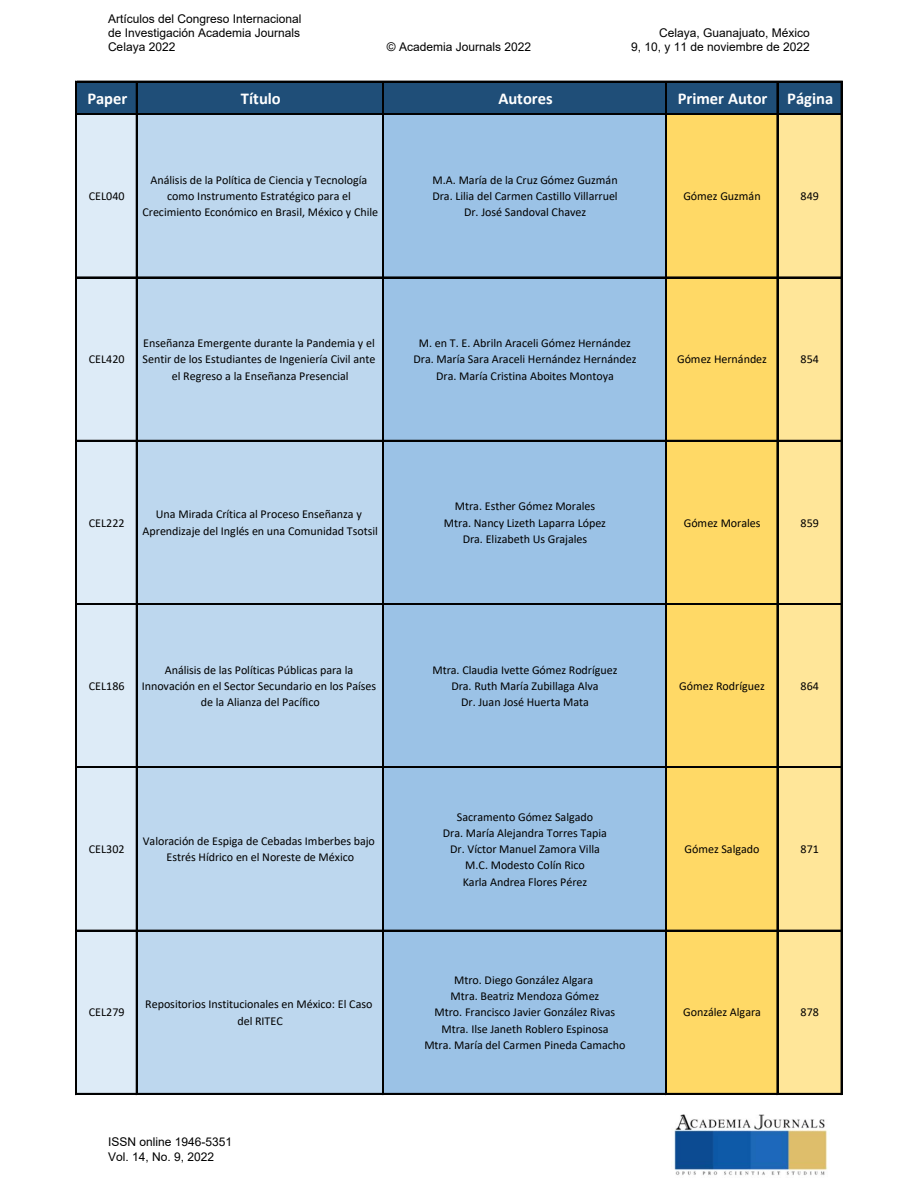
<style>
.page{position:relative;width:918px;height:1188px;background:#fff}
.page>*{position:absolute;margin:0;border:0;box-sizing:border-box;transform-origin:0 0}
.t1{font:700 16.5px "Calibri";color:#fff}
.t2{font:12px/16.2px "Calibri";letter-spacing:-.005em;color:#000;text-align:center}
.t3{font:12px/14.4px "Arial";color:#000;text-align:justify}
</style>
<div class="page">
<img style="left:674px;top:1114px;width:154px;height:61px">
<div style="left:77px;top:82px;width:765px;height:33px;background:#1f4e78"></div>
<hr style="left:75px;top:81px;width:1px;height:34px;background:#000">
<hr style="left:76px;top:81px;width:1px;height:34px;background:#000">
<hr style="left:136px;top:82px;width:2px;height:33px;background:#000">
<hr style="left:383px;top:82px;width:1px;height:33px;background:#000">
<hr style="left:665px;top:83px;width:1px;height:32px;background:#000">
<hr style="left:666px;top:82px;width:1px;height:33px;background:#000">
<hr style="left:777px;top:82px;width:1px;height:33px;background:#000">
<hr style="left:841px;top:82px;width:1px;height:33px;background:#000">
<hr style="left:77px;top:81px;width:765px;height:1px;background:#000">
<div style="left:77px;top:115px;width:60px;height:979px;background:#ddebf7"></div>
<div style="left:137px;top:115px;width:247px;height:979px;background:#bdd7ee"></div>
<div style="left:383px;top:115px;width:284px;height:979px;background:#9bc2e6"></div>
<div style="left:666px;top:115px;width:112px;height:979px;background:#ffd966"></div>
<div style="left:778px;top:115px;width:64px;height:979px;background:#ffe699"></div>
<hr style="left:75px;top:114px;width:1px;height:981px;background:#000">
<hr style="left:76px;top:114px;width:1px;height:981px;background:#000">
<hr style="left:136px;top:115px;width:2px;height:980px;background:#000">
<hr style="left:383px;top:115px;width:1px;height:980px;background:#000">
<hr style="left:665px;top:115px;width:1px;height:980px;background:#000">
<hr style="left:666px;top:115px;width:1px;height:980px;background:#000">
<hr style="left:777px;top:115px;width:1px;height:980px;background:#000">
<hr style="left:841px;top:115px;width:1px;height:980px;background:#000">
<hr style="left:77px;top:113px;width:765px;height:1px;background:#000">
<hr style="left:77px;top:114px;width:765px;height:1px;background:#000">
<hr style="left:77px;top:277px;width:765px;height:1px;background:#000">
<hr style="left:77px;top:440px;width:765px;height:2px;background:#000">
<hr style="left:77px;top:603px;width:765px;height:2px;background:#000">
<hr style="left:77px;top:767px;width:765px;height:1px;background:#000">
<hr style="left:77px;top:930px;width:765px;height:1px;background:#000">
<hr style="left:77px;top:1093px;width:765px;height:2px;background:#000">
<p class="t3" style="left:108px;top:11px;width:195px">Artículos del Congreso Internacional de Investigación Academia Journals Celaya 2022</p>
<p class="t3" style="left:387px;top:40px;width:146px">© Academia Journals 2022</p>
<p class="t3" style="left:631px;top:26px;width:180px;text-align:right">Celaya, Guanajuato, México<br>9, 10, y 11 de noviembre de 2022</p>
<p class="t1" style="left:87px;top:91px;width:41px">Paper</p>
<p class="t1" style="left:241px;top:91px;width:41px">Título</p>
<p class="t1" style="left:498px;top:91px;width:56px">Autores</p>
<p class="t1" style="left:678px;top:91px;width:91px">Primer Autor</p>
<p class="t1" style="left:787px;top:91px;width:47px">Página</p>
<p class="t2" style="left:89px;top:189px;width:37px">CEL040</p>
<p class="t2" style="left:142px;top:173px;width:237px">Análisis de la Política de Ciencia y Tecnología como Instrumento Estratégico para el<br>Crecimiento Económico en Brasil, México y Chile</p>
<p class="t2" style="left:432px;top:173px;width:187px">M.A. María de la Cruz Gómez Guzmán<br>Dra. Lilia del Carmen Castillo Villarruel<br>Dr. José Sandoval Chavez</p>
<p class="t2" style="left:683px;top:189px;width:79px">Gómez Guzmán</p>
<p class="t2" style="left:801px;top:189px;width:20px">849</p>
<p class="t2" style="left:89px;top:352px;width:37px">CEL420</p>
<p class="t2" style="left:143px;top:336px;width:234px">Enseñanza Emergente durante la Pandemia y el<br>Sentir de los Estudiantes de Ingeniería Civil ante el Regreso a la Enseñanza Presencial</p>
<p class="t2" style="left:414px;top:336px;width:224px">M. en T. E. Abriln Araceli Gómez Hernández<br>Dra. María Sara Araceli Hernández Hernández<br>Dra. María Cristina Aboites Montoya</p>
<p class="t2" style="left:677px;top:352px;width:91px">Gómez Hernández</p>
<p class="t2" style="left:801px;top:352px;width:20px">854</p>
<p class="t2" style="left:89px;top:515px;width:37px">CEL222</p>
<p class="t2" style="left:143px;top:507px;width:237px">Una Mirada Crítica al Proceso Enseñanza y<br>Aprendizaje del Inglés en una Comunidad Tsotsil</p>
<p class="t2" style="left:444px;top:499px;width:164px">Mtra. Esther Gómez Morales<br>Mtra. Nancy Lizeth Laparra López<br>Dra. Elizabeth Us Grajales</p>
<p class="t2" style="left:684px;top:515px;width:78px">Gómez Morales</p>
<p class="t2" style="left:801px;top:515px;width:20px">859</p>
<p class="t2" style="left:89px;top:679px;width:37px">CEL186</p>
<p class="t2" style="left:142px;top:663px;width:236px">Análisis de las Políticas Públicas para la<br>Innovación en el Sector Secundario en los Países de la Alianza del Pacífico</p>
<p class="t2" style="left:432px;top:663px;width:187px">Mtra. Claudia Ivette Gómez Rodríguez<br>Dra. Ruth María Zubillaga Alva<br>Dr. Juan José Huerta Mata</p>
<p class="t2" style="left:89px;top:842px;width:37px">CEL302</p>
<p class="t2" style="left:143px;top:834px;width:234px">Valoración de Espiga de Cebadas Imberbes bajo<br>Estrés Hídrico en el Noreste de México</p>
<p class="t2" style="left:89px;top:1005px;width:37px">CEL279</p>
<p class="t2" style="left:145px;top:997px;width:229px">Repositorios Institucionales en México: El Caso del RITEC</p>
<p class="t3" style="left:108px;top:1135px;width:126px">ISSN online 1946-5351<br>Vol. 14, No. 9, 2022</p>
<p class="t2" style="left:443px;top:810px;width:166px">Sacramento Gómez Salgado<br>Dra. María Alejandra Torres Tapia<br>Dr. Víctor Manuel Zamora Villa<br>M.C. Modesto Colín Rico<br>Karla Andrea Flores Pérez</p>
<p class="t2" style="left:424px;top:973px;width:203px">Mtro. Diego González Algara<br>Mtra. Beatriz Mendoza Gómez<br>Mtro. Francisco Javier González Rivas Mtra. Ilse Janeth Roblero Espinosa<br>Mtra. María del Carmen Pineda Camacho</p>
<p class="t2" style="left:679px;top:679px;width:87px">Gómez Rodríguez</p>
<p class="t2" style="left:801px;top:679px;width:20px">864</p>
<p class="t2" style="left:685px;top:842px;width:77px">Gómez Salgado</p>
<p class="t2" style="left:801px;top:842px;width:20px">871</p>
<p class="t2" style="left:683px;top:1005px;width:79px">González Algara</p>
<p class="t2" style="left:801px;top:1005px;width:20px">878</p>
</div>
